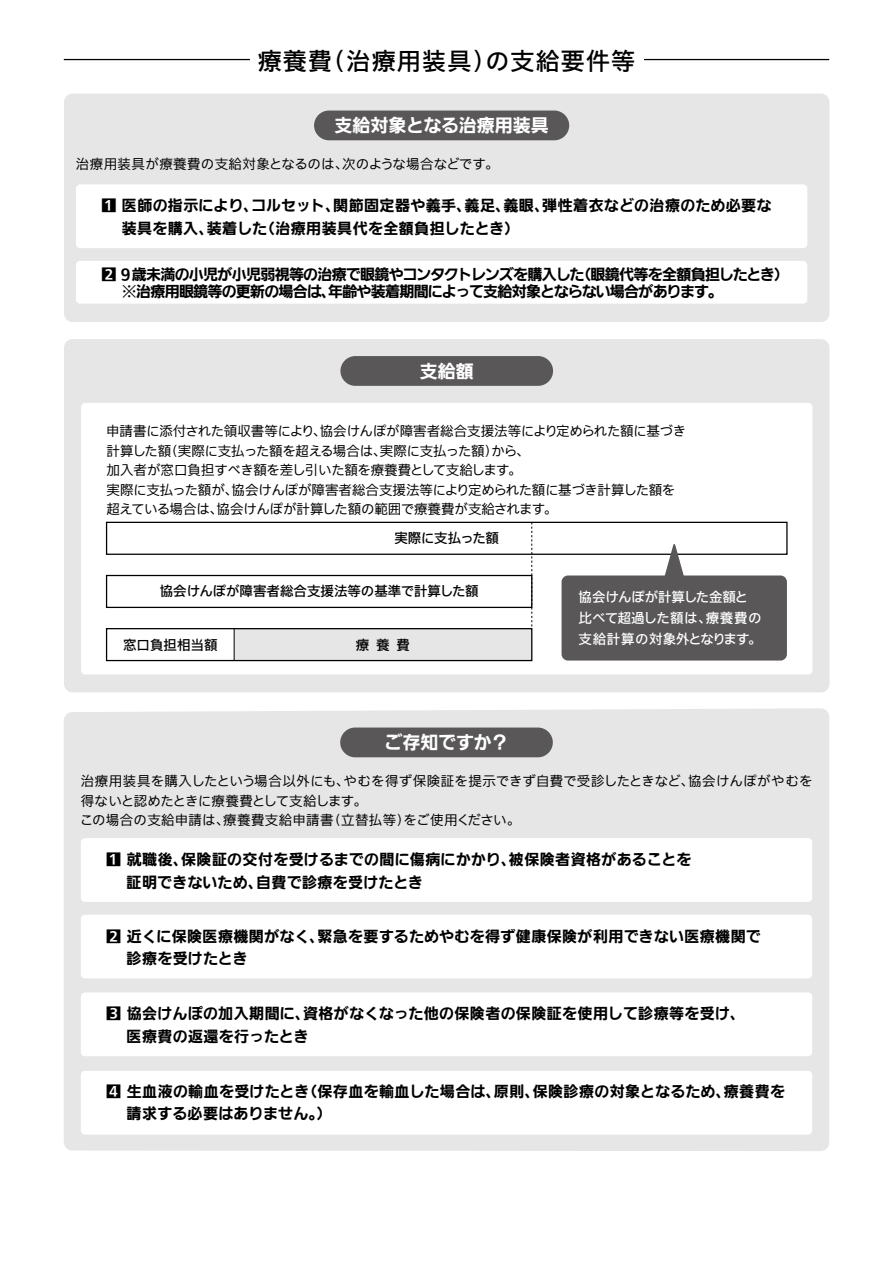
<style>
.page{position:relative;width:893px;height:1263px;background:#fff}
.page>*{position:absolute;margin:0;border:0;box-sizing:border-box;transform-origin:0 0}
.t1{font:500 24px "Iwa UCDA Goth Std";letter-spacing:.05em;color:#000}
.t2{font:700 18px "Iwa UD Go Dsp Pro";color:#fff}
.t3{font:700 15px/22.5px "Iwa UD Go Dsp Pro";letter-spacing:.015em;color:#000}
.t4{font:700 15px/17px "Iwa UD Go Dsp Pro";letter-spacing:-.055em;color:#000}
.t5{font:13.5px/19.5px "Iwa UCDA Goth Std R2";letter-spacing:-.01em;color:#000}
.t6{font:13.5px/19.5px "Iwa UCDA Goth Std R2";letter-spacing:.01em;color:#000}
.t7{font:500 13.5px/21px "Iwa UCDA Goth Std";letter-spacing:-.005em;color:#fff}
.t8{font:500 13.5px "Iwa UCDA Goth Std";color:#000}
.t9{font:13.5px "Iwa UCDA Goth Std R2";letter-spacing:.02em;color:#000}
.t10{font:500 13.5px "Iwa UCDA Goth Std";letter-spacing:-.03em;color:#000}
</style>
<div class="page">
<div style="left:64px;top:94px;width:765px;height:228px;background:#e6e6e6;border-radius:9px"></div>
<div style="left:76px;top:184px;width:731px;height:64px;background:#fff;border-radius:4px"></div>
<div style="left:76px;top:261px;width:731px;height:43px;background:#fff;border-radius:4px"></div>
<div style="left:64px;top:708px;width:765px;height:443px;background:#e6e6e6"></div>
<div style="left:81px;top:838px;width:731px;height:64px;background:#fff;border-radius:4px"></div>
<div style="left:81px;top:915px;width:731px;height:63px;background:#fff;border-radius:4px"></div>
<div style="left:81px;top:992px;width:731px;height:64px;background:#fff;border-radius:4px"></div>
<div style="left:81px;top:1071px;width:731px;height:63px;background:#fff;border-radius:4px"></div>
<div style="left:64px;top:339px;width:765px;height:353px;background:#e6e6e6;border-radius:9px"></div>
<div style="left:81px;top:403px;width:731px;height:271px;background:#fff;border-radius:4px"></div>
<div style="left:340px;top:356px;width:213px;height:30px;background:#595757;border-radius:15px"></div>
<div style="left:314px;top:111px;width:255px;height:29px;background:#595757;border-radius:15px"></div>
<div style="left:340px;top:727px;width:213px;height:30px;background:#595757;border-radius:15px"></div>
<hr style="left:64px;top:59px;width:765px;height:1px;background:#000">
<div style="left:250px;top:43px;width:393px;height:34px;background:#fff"></div>
<div style="left:106px;top:522px;width:682px;height:33px;border:1px solid #000"></div>
<svg style="left:531px;top:522px;width:1px;height:105px"></svg>
<div style="left:106px;top:575px;width:426px;height:33px;border:1px solid #000"></div>
<div style="left:234px;top:629px;width:298px;height:31px;background:#e6e6e6"></div>
<div style="left:106px;top:628px;width:426px;height:33px;border:1px solid #000"></div>
<hr style="left:234px;top:629px;width:1px;height:31px;background:#000">
<div style="left:562px;top:575px;width:225px;height:85px;background:#595757;border-radius:6px"></div>
<svg style="left:664px;top:544px;width:20px;height:32px"></svg>
<h1 class="t1" style="left:258px;top:43px;width:379px">療養費（治療用装具）の支給要件等</h1>
<p class="t2" style="left:334px;top:112px;width:216px">支給対象となる治療用装具</p>
<p class="t9" style="left:76px;top:154px;width:424px">治療用装具が療養費の支給対象となるのは、次のような場合などです。</p>
<p class="t3" style="left:122px;top:195px;width:651px;text-indent:-20px">1 医師の指示により、コルセット、関節固定器や義手、義足、義眼、弾性着衣などの治療のため必要な装具を購入、装着した（治療用装具代を全額負担したとき）</p>
<p class="t4" style="left:122px;top:266px;width:669px;text-indent:-20px">2 ９歳未満の小児が小児弱視等の治療で眼鏡やコンタクトレンズを購入した（眼鏡代等を全額負担したとき）※治療用眼鏡等の更新の場合は、年齢や装着期間によって支給対象とならない場合があります。</p>
<p class="t2" style="left:420px;top:358px;width:55px">支給額</p>
<p class="t5" style="left:106px;top:420px;width:581px">申請書に添付された領収書等により、協会けんぽが障害者総合支援法等により定められた額に基づき計算した額（実際に支払った額を超える場合は、実際に支払った額）から、<br>加入者が窓口負担すべき額を差し引いた額を療養費として支給します。<br>実際に支払った額が、協会けんぽが障害者総合支援法等により定められた額に基づき計算した額を超えている場合は、協会けんぽが計算した額の範囲で療養費が支給されます。</p>
<p class="t10" style="left:394px;top:528px;width:106px">実際に支払った額</p>
<p class="t8" style="left:160px;top:581px;width:321px">協会けんぽが障害者総合支援法等の基準で計算した額</p>
<p class="t7" style="left:579px;top:586px;width:185px">協会けんぽが計算した金額と比べて超過した額は、療養費の支給計算の対象外となります。</p>
<p class="t8" style="left:123px;top:635px;width:96px">窓口負担相当額</p>
<p class="t8" style="left:356px;top:635px;width:55px">療養費</p>
<p class="t2" style="left:384px;top:729px;width:126px">ご存知ですか？</p>
<p class="t6" style="left:80px;top:770px;width:734px">治療用装具を購入したという場合以外にも、やむを得ず保険証を提示できず自費で受診したときなど、協会けんぽがやむを得ないと認めたときに療養費として支給します。<br>この場合の支給申請は、療養費支給申請書（立替払等）をご使用ください。</p>
<p class="t3" style="left:127px;top:849px;width:566px;text-indent:-20px">1 就職後、保険証の交付を受けるまでの間に傷病にかかり、被保険者資格があることを証明できないため、自費で診療を受けたとき</p>
<p class="t3" style="left:127px;top:925px;width:636px;text-indent:-20px">2 近くに保険医療機関がなく、緊急を要するためやむを得ず健康保険が利用できない医療機関で診療を受けたとき</p>
<p class="t3" style="left:127px;top:1003px;width:620px;text-indent:-20px">3 協会けんぽの加入期間に、資格がなくなった他の保険者の保険証を使用して診療等を受け、医療費の返還を行ったとき</p>
<p class="t3" style="left:127px;top:1080px;width:660px;text-indent:-20px">4 生血液の輸血を受けたとき（保存血を輸血した場合は、原則、保険診療の対象となるため、療養費を請求する必要はありません。）</p>
</div>
